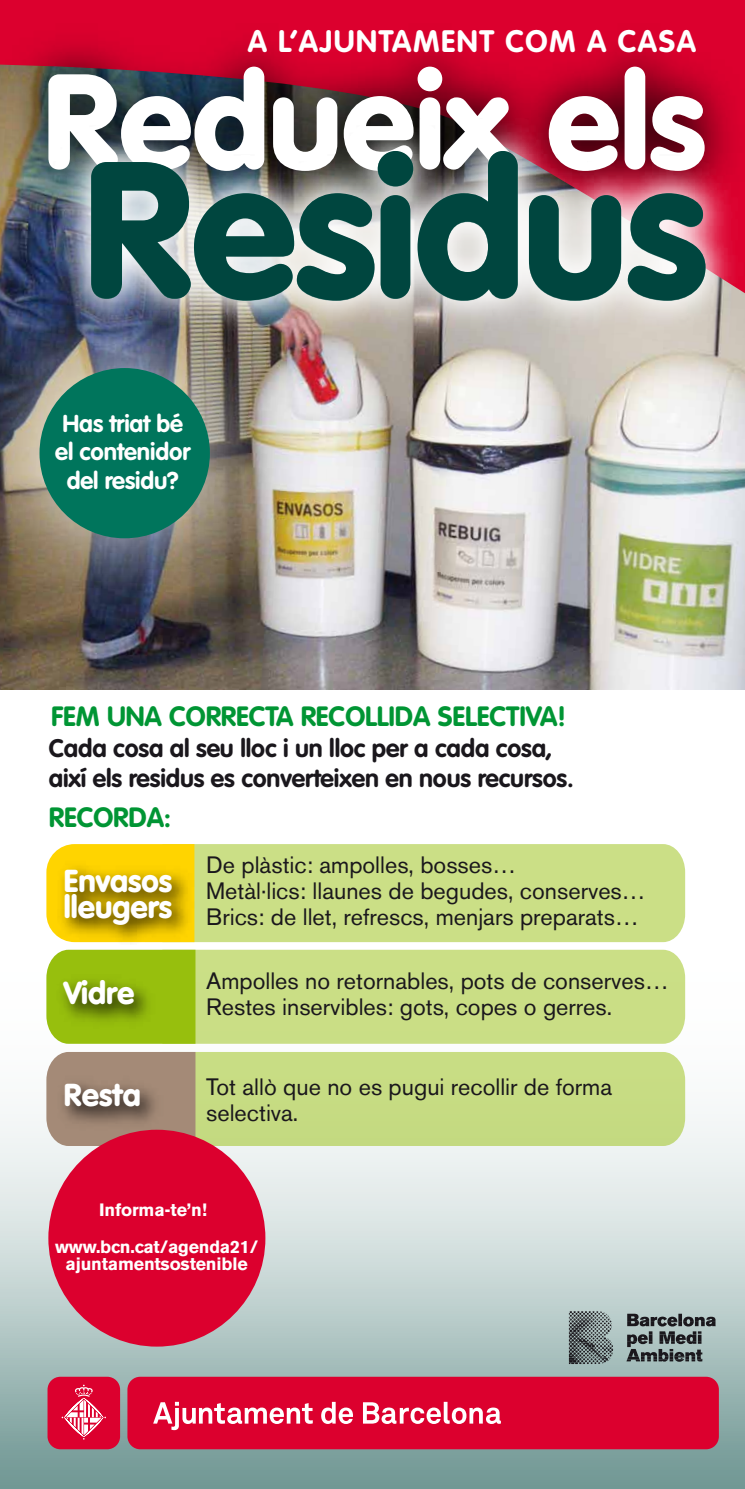
<style>
.page{position:relative;width:745px;height:1489px;background:#fff}
.page>*{position:absolute;margin:0;border:0;box-sizing:border-box;transform-origin:0 0}
.t1{font:900 190.25px "VAG Rounded";letter-spacing:-.01em;color:#00463f}
.t2{font:900 132.62px "VAG Rounded";letter-spacing:-.005em;color:#fff}
.t3{font:900 31.25px/25.9px "VAG Rounded";color:#fff}
.t4{font:700 30.62px "VAG Rounded";letter-spacing:.05em;color:#fff}
.t5{font:700 27.5px "VAG Rounded";letter-spacing:-.005em;color:#009534}
.t6{font:700 25px/30px "VAG Rounded";letter-spacing:-.005em;color:#1a171c}
.t7{font:700 24px/28.9px "VAG Rounded";letter-spacing:-.005em;color:#fff;text-align:center}
.t8{font:23.5px/25.9px "Akzidenz Grotesk BE";color:#1a171c}
.t9{font:700 17.75px/16.8px "Akzidenz Grotesk BE";letter-spacing:-.01em;color:#fff;text-align:center}
</style>
<div class="page">
<img style="left:0;top:385px;width:744px;height:305px">
<svg style="left:0;top:883px;width:744px;height:605px"></svg>
<img style="left:0;top:258px;width:349px;height:419px">
<div style="left:39px;top:368px;width:171px;height:170px;background:#00755c;border-radius:50%"></div>
<div style="left:194px;top:844px;width:490px;height:98px;background:#cbdf86"></div>
<svg style="left:46px;top:844px;width:148px;height:98px"></svg>
<img style="left:50px;top:851px;width:183px;height:98px">
<div style="left:195px;top:949px;width:489px;height:94px;background:#cade85"></div>
<svg style="left:46px;top:949px;width:149px;height:94px;background:#a4c72d"></svg>
<img style="left:50px;top:964px;width:183px;height:79px">
<div style="left:195px;top:1051px;width:489px;height:94px;background:#c7dc83"></div>
<svg style="left:46px;top:1051px;width:149px;height:94px;background:#b09a8a"></svg>
<img style="left:50px;top:1066px;width:183px;height:74px">
<div style="left:48px;top:1129px;width:217px;height:217px;background:#dc002e;border-radius:50%"></div>
<svg style="left:568px;top:1310px;width:44px;height:53px;background:#6f7a7b"></svg>
<svg style="left:626px;top:1313px;width:89px;height:48px;background:#768282"></svg>
<div style="left:47px;top:1376px;width:73px;height:73px;background:#dc002e;border-radius:13px"></div>
<svg style="left:62px;top:1384px;width:44px;height:55px"></svg>
<div style="left:127px;top:1376px;width:591px;height:73px;background:#dc002e;border-radius:13px"></div>
<svg style="left:153px;top:1401px;width:159px;height:28px"></svg>
<svg style="left:321px;top:1401px;width:32px;height:22px"></svg>
<svg style="left:363px;top:1401px;width:137px;height:22px"></svg>
<img style="left:0;top:0;width:744px;height:258px">
<img style="left:39px;top:89px;width:705px;height:295px">
<h3 class="t4" style="left:247px;top:23px;width:449px">A L’AJUNTAMENT COM A CASA</h3>
<h2 class="t2" style="left:43px;top:42px;width:663px">Redueix els</h2>
<h1 class="t1" style="left:84px;top:116px;width:624px">Residus</h1>
<p class="t7" style="left:55px;top:408px;width:136px">Has triat bé el contenidor del residu?</p>
<p class="t5" style="left:51px;top:699px;width:516px">FEM UNA CORRECTA RECOLLIDA SELECTIVA!</p>
<p class="t6" style="left:49px;top:733px;width:526px">Cada cosa al seu lloc i un lloc per a cada cosa, així els residus es converteixen en nous recursos.</p>
<p class="t5" style="left:49px;top:801px;width:124px">RECORDA:</p>
<h3 class="t3" style="left:64px;top:867px;width:110px">Envasos lleugers</h3>
<p class="t8" style="left:206px;top:851px;width:440px">De plàstic: ampolles, bosses…<br>Metàl·lics: llaunes de begudes, conserves…<br>Brics: de llet, refrescs, menjars preparats…</p>
<h3 class="t3" style="left:64px;top:980px;width:72px">Vidre</h3>
<p class="t8" style="left:206px;top:968px;width:463px">Ampolles no retornables, pots de conserves…<br>Restes inservibles: gots, copes o gerres.</p>
<h3 class="t3" style="left:64px;top:1081px;width:78px">Resta</h3>
<p class="t8" style="left:206px;top:1073px;width:407px">Tot allò que no es pugui recollir de forma selectiva.</p>
<p class="t9" style="left:99px;top:1201px;width:109px">Informa-te’n!</p>
<p class="t9" style="left:55px;top:1238px;width:204px">www.bcn.cat/agenda21/ ajuntamentsostenible</p>
</div>
